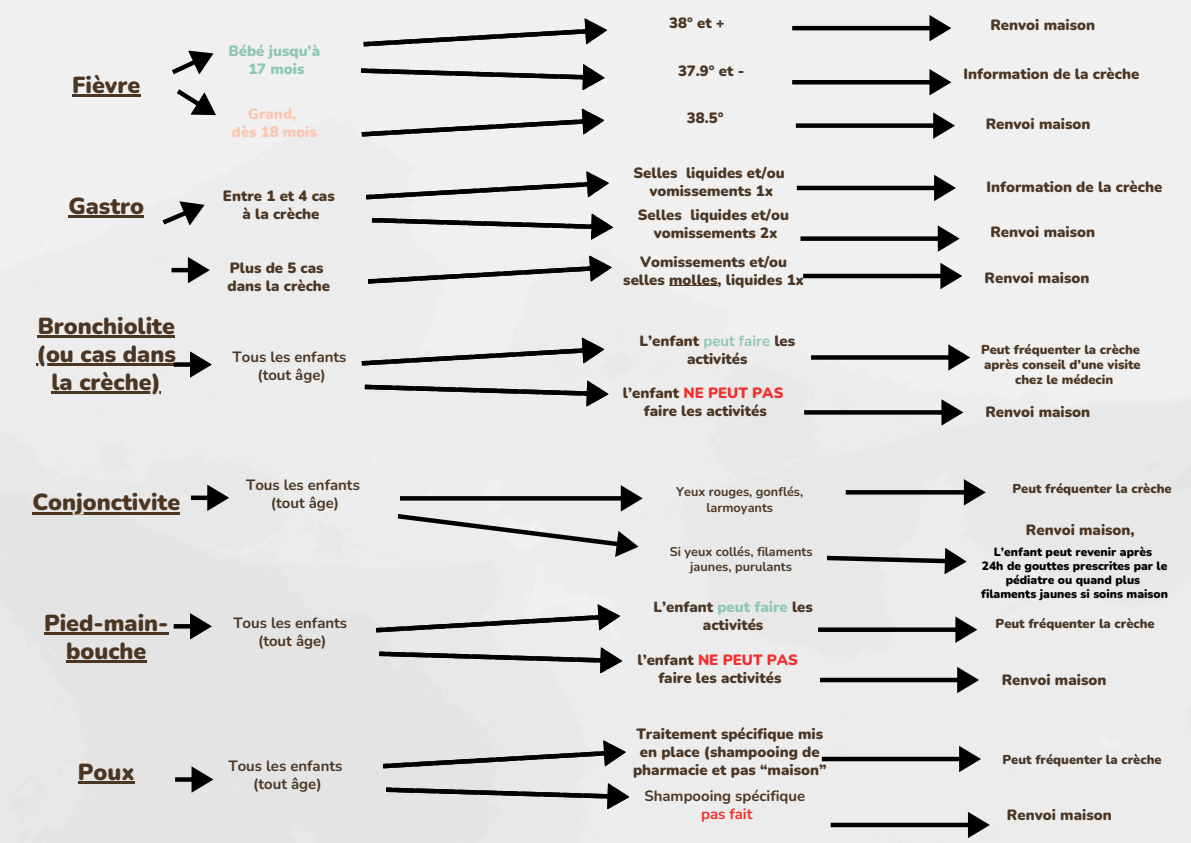
<style>
.page{position:relative;width:1191px;height:843px;background:#fff}
.page>*{position:absolute;margin:0;border:0;box-sizing:border-box;transform-origin:0 0}
.t1{font:900 23.1px/27.8px "Nunito";color:#4b3624;text-align:center}
.t2{font:900 14.9px/18px "Nunito";color:#4b3624;text-align:center}
.t3{font:700 14.9px/18px "Nunito";color:#4b3624;text-align:center}
.t4{font:900 14.9px/18px "Nunito";color:#8fc7b4;text-align:center}
.t5{font:900 14.9px/18px "Nunito";color:#fac7b3;text-align:center}
.t6{font:900 12.9px "Nunito";color:#4b3624}
.t7{font:700 12.7px/15px "Nunito";color:#4b3624;text-align:center}
.t8{font:900 12px/14.2px "Nunito";color:#000;text-align:center}
.s1{font-weight:700;color:#8fc7b4}
.s2{color:#f23030}
.s3{color:#8fc7b4}
</style>
<div class="page">
<div style="left:0;top:0;width:1190px;height:842px;background:#ececec"></div>
<svg style="left:172px;top:51px;width:41px;height:24px"></svg>
<hr style="left:72px;top:94px;width:68px;height:3px;background:#4b3624">
<svg style="left:363px;top:18px;width:244px;height:28px"></svg>
<svg style="left:176px;top:89px;width:40px;height:26px"></svg>
<svg style="left:792px;top:15px;width:159px;height:26px"></svg>
<svg style="left:361px;top:64px;width:243px;height:26px"></svg>
<svg style="left:361px;top:108px;width:243px;height:29px"></svg>
<hr style="left:68px;top:215px;width:76px;height:2px;background:#4b3624">
<svg style="left:162px;top:201px;width:43px;height:24px"></svg>
<svg style="left:171px;top:257px;width:39px;height:26px"></svg>
<hr style="left:669px;top:285px;width:48px;height:1px;background:#4b3624">
<svg style="left:366px;top:171px;width:243px;height:28px"></svg>
<svg style="left:368px;top:255px;width:244px;height:28px"></svg>
<svg style="left:371px;top:213px;width:242px;height:27px"></svg>
<svg style="left:796px;top:175px;width:159px;height:26px"></svg>
<svg style="left:800px;top:225px;width:159px;height:27px"></svg>
<svg style="left:803px;top:263px;width:159px;height:26px"></svg>
<hr style="left:38px;top:335px;width:137px;height:3px;background:#4b3624">
<hr style="left:37px;top:363px;width:139px;height:2px;background:#4b3624">
<hr style="left:52px;top:391px;width:109px;height:2px;background:#4b3624">
<svg style="left:174px;top:351px;width:38px;height:26px"></svg>
<svg style="left:361px;top:337px;width:243px;height:28px"></svg>
<svg style="left:364px;top:380px;width:244px;height:26px;background:#b9b9b9"></svg>
<svg style="left:804px;top:399px;width:159px;height:26px;background:#b8b8b8"></svg>
<svg style="left:792px;top:69px;width:159px;height:26px"></svg>
<svg style="left:795px;top:112px;width:159px;height:27px"></svg>
<hr style="left:44px;top:632px;width:124px;height:2px;background:#4b3624">
<hr style="left:66px;top:660px;width:80px;height:2px;background:#4b3624">
<svg style="left:174px;top:613px;width:38px;height:26px"></svg>
<svg style="left:376px;top:604px;width:244px;height:28px;background:#bbb"></svg>
<svg style="left:379px;top:647px;width:243px;height:26px;background:#b6b6b6"></svg>
<svg style="left:818px;top:616px;width:159px;height:26px;background:#b6b6b6"></svg>
<svg style="left:819px;top:666px;width:159px;height:27px;background:#bababa"></svg>
<svg style="left:175px;top:766px;width:38px;height:26px"></svg>
<hr style="left:78px;top:780px;width:57px;height:3px;background:#4b3624">
<svg style="left:383px;top:740px;width:243px;height:28px;background:#b8b8b8"></svg>
<svg style="left:386px;top:782px;width:243px;height:27px;background:#b7b7b7"></svg>
<svg style="left:821px;top:745px;width:159px;height:27px;background:#bababa"></svg>
<svg style="left:830px;top:811px;width:159px;height:26px;background:#b8b8b8"></svg>
<svg style="left:811px;top:344px;width:159px;height:26px"></svg>
<hr style="left:32px;top:512px;width:148px;height:2px;background:#4b3624">
<svg style="left:826px;top:547px;width:140px;height:27px;background:#b7b7b7"></svg>
<svg style="left:845px;top:479px;width:140px;height:26px;background:#b4b4b4"></svg>
<svg style="left:191px;top:484px;width:38px;height:27px"></svg>
<svg style="left:397px;top:485px;width:245px;height:72px;background:#c9c9c9"></svg>
<h2 class="t1" style="left:72px;top:71px;width:70px">Fièvre</h2>
<h2 class="t1" style="left:68px;top:192px;width:77px">Gastro</h2>
<p class="t1" style="left:38px;top:312px;width:139px">Bronchiolite</p>
<p class="t1" style="left:37px;top:340px;width:141px">(ou cas dans</p>
<h2 class="t1" style="left:52px;top:368px;width:111px">la crèche)</h2>
<h2 class="t4" style="left:228px;top:42px;width:93px">Bébé jusqu’à<br>17 mois</h2>
<h2 class="t5" style="left:231px;top:105px;width:87px">Grand,<br>dès 18 mois</h2>
<h2 class="t2" style="left:223px;top:187px;width:113px">Entre 1 et 4 cas à la crèche</h2>
<h2 class="t2" style="left:227px;top:259px;width:104px;text-align:left">Plus de 5 cas dans la crèche</h2>
<h2 class="t3" style="left:233px;top:348px;width:115px">Tous les enfants (tout âge)</h2>
<h1 class="t2" style="left:669px;top:14px;width:57px">38° et +</h1>
<h2 class="t2" style="left:678px;top:62px;width:68px">37.9° et -</h2>
<h2 class="t2" style="left:686px;top:109px;width:38px">38.5°</h2>
<h2 class="t2" style="left:633px;top:164px;width:152px">Selles liquides et/ou vomissements 1x</h2>
<h2 class="t2" style="left:638px;top:206px;width:152px">Selles liquides et/ou vomissements 2x</h2>
<h1 class="t2" style="left:623px;top:252px;width:182px">Vomissements et/ou selles molles, liquides 1x</h1>
<h2 class="t2" style="left:639px;top:331px;width:157px">L’enfant <span class="s1">peut faire</span> les activités</h2>
<h2 class="t2" style="left:622px;top:384px;width:162px">l’enfant <span class="s2">NE PEUT PAS </span>faire les activités</h2>
<h2 class="t2" style="left:990px;top:16px;width:106px">Renvoi maison</h2>
<h2 class="t2" style="left:963px;top:65px;width:177px">Information de la crèche</h2>
<h2 class="t2" style="left:985px;top:115px;width:106px">Renvoi maison</h2>
<h2 class="t2" style="left:986px;top:178px;width:177px">Information de la crèche</h2>
<h2 class="t2" style="left:990px;top:222px;width:106px">Renvoi maison</h2>
<h2 class="t2" style="left:984px;top:269px;width:106px">Renvoi maison</h2>
<h1 class="t6" style="left:980px;top:340px;width:161px">Peut fréquenter la crèche</h1>
<h2 class="t6" style="left:984px;top:355px;width:158px">après conseil d’une visite</h2>
<p class="t6" style="left:1015px;top:370px;width:100px">chez le médecin</p>
<h2 class="t2" style="left:985px;top:403px;width:106px">Renvoi maison</h2>
<h1 class="t3" style="left:246px;top:475px;width:115px">Tous les enfants (tout âge)</h1>
<h2 class="t7" style="left:676px;top:484px;width:128px;line-height:15.4px">Yeux rouges, gonflés, larmoyants</h2>
<p class="t6" style="left:1012px;top:479px;width:161px">Peut fréquenter la crèche</p>
<h2 class="t2" style="left:1025px;top:520px;width:110px">Renvoi maison,</h2>
<h2 class="t8" style="left:993px;top:544px;width:159px">L’enfant peut revenir après</h2>
<p class="t8" style="left:981px;top:558px;width:187px">24h de gouttes prescrites par le pédiatre ou quand plus</p>
<p class="t8" style="left:981px;top:587px;width:188px">filaments jaunes si soins maison</p>
<h2 class="t1" style="left:32px;top:489px;width:149px">Conjonctivite</h2>
<h2 class="t7" style="left:669px;top:544px;width:144px">Si yeux collés, filaments jaunes, purulants</h2>
<p class="t2" style="left:653px;top:598px;width:161px">L’enfant <span class="s3">peut faire</span> les activités</p>
<p class="t1" style="left:44px;top:609px;width:126px">Pied-main&shy;bouche</p>
<h1 class="t6" style="left:995px;top:614px;width:161px">Peut fréquenter la crèche</h1>
<p class="t3" style="left:233px;top:614px;width:115px">Tous les enfants (tout âge)</p>
<h2 class="t2" style="left:637px;top:651px;width:162px">l’enfant <span class="s2">NE PEUT PAS </span>faire les activités</h2>
<p class="t2" style="left:1001px;top:670px;width:106px">Renvoi maison</p>
<p class="t1" style="left:78px;top:757px;width:58px">Poux</p>
<p class="t3" style="left:228px;top:757px;width:115px">Tous les enfants (tout âge)</p>
<h2 class="t2" style="left:633px;top:725px;width:195px">Traitement spécifique mis en place (shampooing de pharmacie et pas “maison”</h2>
<p class="t3" style="left:644px;top:787px;width:162px">Shampooing spécifique <span class="s2">pas fait</span></p>
<h1 class="t6" style="left:1002px;top:750px;width:161px">Peut fréquenter la crèche</h1>
<h2 class="t2" style="left:1006px;top:805px;width:106px">Renvoi maison</h2>
</div>
